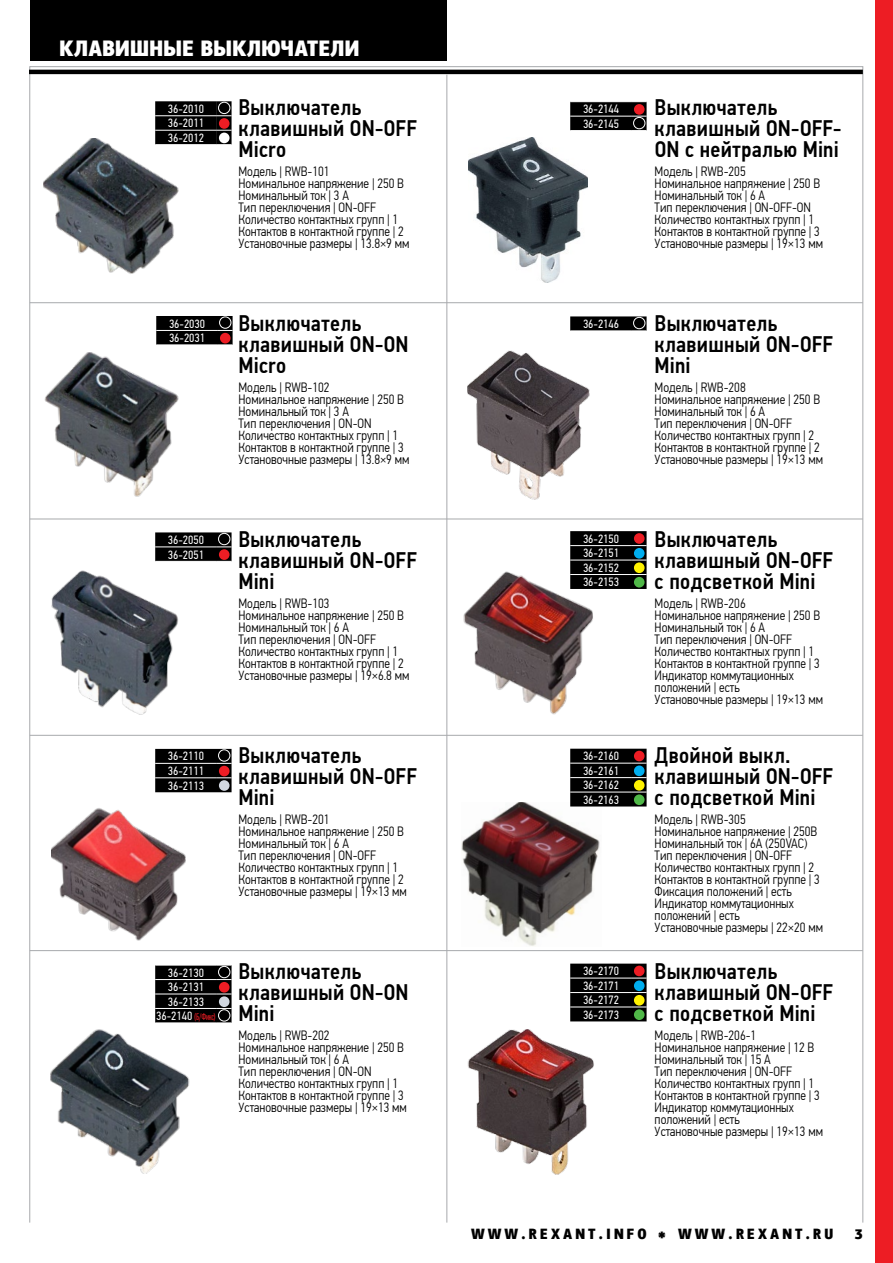
<style>
.page{position:relative;width:893px;height:1263px;background:#fff}
.page>*{position:absolute;margin:0;border:0;box-sizing:border-box;transform-origin:0 0}
.t1{font:500 22.5px/21px "PF Din Text Cond Pro";letter-spacing:.015em;color:#000}
.t2{font:300 13.5px/12px "PF Din Text Cond Pro";color:#000}
.t3{font:12px/14.5px "PF Din Text Cond Pro";color:#fff;text-align:justify}
.t4{font:9.75px "Franklin Gothic Book X Cmp ITC";color:#ed1d24}
.s1{font-family:"PF Din Text Cond Pro";font-size:12px;color:#fff}
</style>
<div class="page">
<img style="left:43px;top:138px;width:136px;height:136px">
<img style="left:468px;top:138px;width:120px;height:144px">
<img style="left:51px;top:571px;width:127px;height:144px">
<img style="left:463px;top:571px;width:130px;height:144px">
<img style="left:51px;top:808px;width:134px;height:133px">
<img style="left:50px;top:1029px;width:140px;height:145px">
<img style="left:467px;top:1029px;width:127px;height:145px">
<img style="left:45px;top:352px;width:134px;height:145px">
<img style="left:467px;top:350px;width:123px;height:150px">
<img style="left:461px;top:802px;width:141px;height:144px">
<svg style="left:570px;top:749px;width:77px;height:57px;background:#111"></svg>
<div style="left:634px;top:751px;width:11px;height:10px;background:#ed1d24;border-radius:50%"></div>
<div style="left:634px;top:765px;width:11px;height:11px;background:#00aeef;border-radius:50%"></div>
<div style="left:634px;top:780px;width:11px;height:11px;background:#fff200;border-radius:50%"></div>
<div style="left:634px;top:794px;width:11px;height:11px;background:#50b848;border-radius:50%"></div>
<svg style="left:155px;top:101px;width:77px;height:44px;background:#171717"></svg>
<div style="left:218px;top:102px;width:12px;height:12px;border:1px solid #fff;border-radius:50%"></div>
<div style="left:219px;top:118px;width:11px;height:11px;background:#ed1d24;border-radius:50%"></div>
<div style="left:219px;top:133px;width:11px;height:10px;background:#fff;border-radius:50%"></div>
<svg style="left:155px;top:532px;width:77px;height:30px;background:#1a1a1a"></svg>
<div style="left:218px;top:533px;width:12px;height:12px;border:1px solid #fff;border-radius:50%"></div>
<div style="left:219px;top:549px;width:11px;height:11px;background:#ed1d24;border-radius:50%"></div>
<svg style="left:570px;top:101px;width:77px;height:30px;background:#1f1e1e"></svg>
<div style="left:634px;top:104px;width:11px;height:11px;background:#ed1d24;border-radius:50%"></div>
<div style="left:633px;top:117px;width:12px;height:12px;border:1px solid #fff;border-radius:50%"></div>
<svg style="left:155px;top:965px;width:77px;height:58px;background:#171717"></svg>
<div style="left:218px;top:966px;width:12px;height:12px;border:1px solid #fff;border-radius:50%"></div>
<div style="left:219px;top:982px;width:11px;height:10px;background:#ed1d24;border-radius:50%"></div>
<div style="left:219px;top:996px;width:11px;height:11px;background:#d1d7e0;border-radius:50%"></div>
<div style="left:218px;top:1009px;width:12px;height:12px;border:1px solid #fff;border-radius:50%"></div>
<svg style="left:156px;top:316px;width:77px;height:29px;background:#121212"></svg>
<div style="left:219px;top:316px;width:12px;height:13px;border:1px solid #fff;border-radius:50%"></div>
<div style="left:220px;top:333px;width:11px;height:10px;background:#ed1d24;border-radius:50%"></div>
<svg style="left:155px;top:749px;width:77px;height:43px;background:#101010"></svg>
<div style="left:218px;top:749px;width:12px;height:12px;border:1px solid #fff;border-radius:50%"></div>
<div style="left:219px;top:766px;width:11px;height:10px;background:#ed1d24;border-radius:50%"></div>
<div style="left:219px;top:780px;width:11px;height:11px;background:#d1d7e0;border-radius:50%"></div>
<svg style="left:570px;top:316px;width:77px;height:15px"></svg>
<div style="left:633px;top:317px;width:12px;height:12px;border:1px solid #fff;border-radius:50%"></div>
<svg style="left:570px;top:531px;width:77px;height:58px;background:#111"></svg>
<div style="left:634px;top:533px;width:11px;height:11px;background:#ed1d24;border-radius:50%"></div>
<div style="left:634px;top:548px;width:11px;height:11px;background:#00aeef;border-radius:50%"></div>
<div style="left:634px;top:562px;width:11px;height:11px;background:#fff200;border-radius:50%"></div>
<div style="left:634px;top:577px;width:11px;height:10px;background:#50b848;border-radius:50%"></div>
<svg style="left:570px;top:964px;width:77px;height:57px;background:#111110"></svg>
<div style="left:634px;top:966px;width:11px;height:10px;background:#ed1d24;border-radius:50%"></div>
<div style="left:634px;top:980px;width:11px;height:11px;background:#00aeef;border-radius:50%"></div>
<div style="left:634px;top:995px;width:11px;height:10px;background:#fff200;border-radius:50%"></div>
<div style="left:634px;top:1009px;width:11px;height:11px;background:#50b848;border-radius:50%"></div>
<hr style="left:446px;top:75px;width:1px;height:1147px;background:#a7a9ac">
<hr style="left:30px;top:302px;width:833px;height:1px;background:#a7a9ac">
<hr style="left:30px;top:519px;width:833px;height:1px;background:#a7a9ac">
<hr style="left:30px;top:735px;width:833px;height:1px;background:#a7a9ac">
<hr style="left:30px;top:950px;width:833px;height:1px;background:#a7a9ac">
<hr style="left:29px;top:70px;width:834px;height:4px;background:#000">
<div style="left:30px;top:0;width:416px;height:60px;background:#000"></div>
<div style="left:876px;top:0;width:17px;height:1263px;background:#ed1d24"></div>
<p class="t3" style="left:168px;top:101px;width:38px">36-2010<br>36-2011<br>36-2012</p>
<h1 class="t1" style="left:239px;top:97px;width:180px">Выключатель клавишный ON-OFF<br>Micro</h1>
<p class="t2" style="left:239px;top:165px;width:172px">Модель | RWB-101<br>Номинальное напряжение | 250 В<br>Номинальный ток | 3 A<br>Тип переключения | ON-OFF<br>Количество контактных групп | 1<br>Контактов в контактной группе | 2<br>Установочные размеры | 13.8×9 мм</p>
<p class="t3" style="left:583px;top:102px;width:38px">36-2144<br>36-2145</p>
<h1 class="t1" style="left:655px;top:97px;width:187px">Выключатель клавишный ON-OFF-<br>ON с нейтралью Mini</h1>
<p class="t2" style="left:655px;top:165px;width:170px">Модель | RWB-205<br>Номинальное напряжение | 250 В<br>Номинальный ток | 6 A<br>Тип переключения | ON-OFF-ON<br>Количество контактных групп | 1<br>Контактов в контактной группе | 3<br>Установочные размеры | 19×13 мм</p>
<p class="t3" style="left:169px;top:316px;width:38px">36-2030<br>36-2031</p>
<h1 class="t1" style="left:239px;top:313px;width:172px">Выключатель клавишный ON-ON<br>Micro</h1>
<p class="t2" style="left:239px;top:381px;width:172px">Модель | RWB-102<br>Номинальное напряжение | 250 В<br>Номинальный ток | 3 A<br>Тип переключения | ON-ON<br>Количество контактных групп | 1<br>Контактов в контактной группе | 3<br>Установочные размеры | 13.8×9 мм</p>
<p class="t3" style="left:583px;top:317px;width:38px">36-2146</p>
<h1 class="t1" style="left:655px;top:313px;width:180px">Выключатель клавишный ON-OFF<br>Mini</h1>
<p class="t2" style="left:655px;top:381px;width:170px">Модель | RWB-208<br>Номинальное напряжение | 250 В<br>Номинальный ток | 6 A<br>Тип переключения | ON-OFF<br>Количество контактных групп | 2<br>Контактов в контактной группе | 2<br>Установочные размеры | 19×13 мм</p>
<p class="t3" style="left:168px;top:532px;width:38px">36-2050<br>36-2051</p>
<h1 class="t1" style="left:239px;top:529px;width:180px">Выключатель клавишный ON-OFF<br>Mini</h1>
<p class="t2" style="left:239px;top:597px;width:172px">Модель | RWB-103<br>Номинальное напряжение | 250 В<br>Номинальный ток | 6 A<br>Тип переключения | ON-OFF<br>Количество контактных групп | 1<br>Контактов в контактной группе | 2<br>Установочные размеры | 19×6.8 мм</p>
<p class="t3" style="left:583px;top:531px;width:38px">36-2150<br>36-2151<br>36-2152<br>36-2153</p>
<h1 class="t1" style="left:655px;top:529px;width:180px">Выключатель клавишный ON-OFF с подсветкой Mini</h1>
<p class="t2" style="left:655px;top:597px;width:170px">Модель | RWB-206<br>Номинальное напряжение | 250 В<br>Номинальный ток | 6 A<br>Тип переключения | ON-OFF<br>Количество контактных групп | 1<br>Контактов в контактной группе | 3<br>Индикатор коммутационных положений | есть<br>Установочные размеры | 19×13 мм</p>
<p class="t3" style="left:168px;top:749px;width:38px">36-2110<br>36-2111<br>36-2113</p>
<h1 class="t1" style="left:239px;top:745px;width:180px">Выключатель клавишный ON-OFF<br>Mini</h1>
<p class="t2" style="left:239px;top:813px;width:170px">Модель | RWB-201<br>Номинальное напряжение | 250 В<br>Номинальный ток | 6 A<br>Тип переключения | ON-OFF<br>Количество контактных групп | 1<br>Контактов в контактной группе | 2<br>Установочные размеры | 19×13 мм</p>
<p class="t3" style="left:583px;top:749px;width:38px">36-2160<br>36-2161<br>36-2162<br>36-2163</p>
<h1 class="t1" style="left:655px;top:745px;width:180px">Двойной выкл. клавишный ON‑OFF с подсветкой Mini</h1>
<p class="t2" style="left:655px;top:813px;width:170px">Модель | RWB-305<br>Номинальное напряжение | 250В<br>Номинальный ток | 6A (250VAC)<br>Тип переключения | ON-OFF<br>Количество контактных групп | 2<br>Контактов в контактной группе | 3<br>Фиксация положений | есть<br>Индикатор коммутационных положений | есть<br>Установочные размеры | 22×20 мм</p>
<p class="t3" style="left:168px;top:965px;width:38px">36-2130<br>36-2131<br>36-2133</p>
<p class="t4" style="left:156px;top:1011px;width:61px"><span class="s1">36-2140</span> (Б/Фикс)</p>
<h1 class="t1" style="left:239px;top:961px;width:172px">Выключатель клавишный ON-ON<br>Mini</h1>
<p class="t2" style="left:239px;top:1029px;width:170px">Модель | RWB-202<br>Номинальное напряжение | 250 В<br>Номинальный ток | 6 A<br>Тип переключения | ON-ON<br>Количество контактных групп | 1<br>Контактов в контактной группе | 3<br>Установочные размеры | 19×13 мм</p>
<p class="t3" style="left:583px;top:964px;width:38px">36-2170<br>36-2171<br>36-2172<br>36-2173</p>
<h1 class="t1" style="left:655px;top:961px;width:180px">Выключатель клавишный ON-OFF с подсветкой Mini</h1>
<p class="t2" style="left:655px;top:1029px;width:170px">Модель | RWB-206-1<br>Номинальное напряжение | 12 В<br>Номинальный ток | 15 A<br>Тип переключения | ON-OFF<br>Количество контактных групп | 1<br>Контактов в контактной группе | 3<br>Индикатор коммутационных положений | есть<br>Установочные размеры | 19×13 мм</p>
</div>
